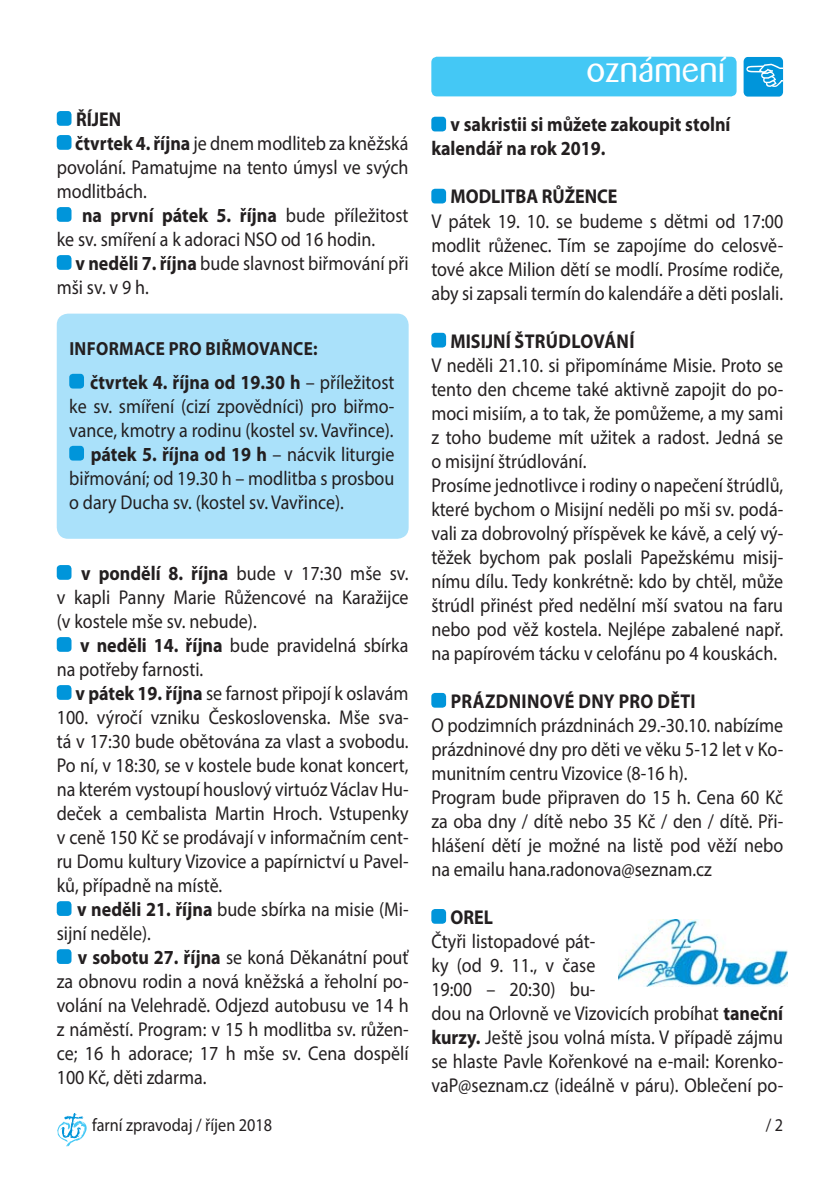
<style>
.page{position:relative;width:840px;height:1191px;background:#fff}
.page>*{position:absolute;margin:0;border:0;box-sizing:border-box;transform-origin:0 0}
.t1{font:36px "Barmeno";color:#fff}
.t2{font:20px/24px "Myriad Pro";color:#231f20;scale:.9 1}
.t3{font:700 20px/24px "Myriad Pro";color:#231f20;scale:.9 1}
.t4{font:700 20px "Myriad Pro";letter-spacing:.02em;color:#231f20;scale:.9 1}
.t5{font:700 19px "Myriad Pro";letter-spacing:.02em;color:#231f20;scale:.9 1}
.t6{font:18px "Myriad Pro";color:#231f20;scale:.9 1}
.s1{font-weight:700}
.s2{font-weight:400}
</style>
<div class="page">
<div style="left:57px;top:111px;width:14px;height:15px;background:#0095da;border-radius:4px"></div>
<div style="left:57px;top:135px;width:14px;height:15px;background:#0095da;border-radius:4px"></div>
<div style="left:57px;top:207px;width:14px;height:15px;background:#0095da;border-radius:4px"></div>
<div style="left:57px;top:255px;width:14px;height:15px;background:#0095da;border-radius:4px"></div>
<div style="left:57px;top:565px;width:14px;height:15px;background:#0095da;border-radius:4px"></div>
<div style="left:57px;top:637px;width:14px;height:15px;background:#0095da;border-radius:4px"></div>
<div style="left:57px;top:685px;width:14px;height:15px;background:#0095da;border-radius:4px"></div>
<div style="left:57px;top:901px;width:14px;height:15px;background:#0095da;border-radius:4px"></div>
<div style="left:57px;top:949px;width:14px;height:15px;background:#0095da;border-radius:4px"></div>
<div style="left:431px;top:117px;width:15px;height:14px;background:#0095da;border-radius:4px"></div>
<div style="left:431px;top:189px;width:15px;height:14px;background:#0095da;border-radius:4px"></div>
<div style="left:431px;top:333px;width:15px;height:14px;background:#0095da;border-radius:4px"></div>
<div style="left:431px;top:693px;width:15px;height:14px;background:#0095da;border-radius:4px"></div>
<div style="left:431px;top:909px;width:15px;height:14px;background:#0095da;border-radius:4px"></div>
<svg style="left:57px;top:1113px;width:30px;height:33px"></svg>
<div style="left:431px;top:57px;width:305px;height:39px;background:#44c8f5;border-radius:6px"></div>
<div style="left:743px;top:57px;width:39px;height:40px;background:#0095da;border-radius:4px"></div>
<svg style="left:746px;top:64px;width:36px;height:23px"></svg>
<img style="left:618px;top:920px;width:169px;height:66px">
<div style="left:57px;top:314px;width:351px;height:225px;background:#aae1fa;border-radius:11px"></div>
<div style="left:69px;top:374px;width:15px;height:14px;background:#0095da;border-radius:4px"></div>
<div style="left:69px;top:446px;width:15px;height:14px;background:#0095da;border-radius:4px"></div>
<p class="t3" style="left:76px;top:109px;width:52px">ŘÍJEN</p>
<p class="t2" style="left:75px;top:133px;width:372px"><span class="s1">čtvrtek 4. října</span> je dnem modliteb za kněžská</p>
<p class="t2" style="left:57px;top:157px;width:392px">povolání. Pamatujme na tento úmysl ve svých</p>
<p class="t2" style="left:57px;top:181px;width:102px">modlitbách.</p>
<p class="t3" style="left:82px;top:205px;width:364px">na první pátek 5. října <span class="s2">bude příležitost</span></p>
<p class="t2" style="left:57px;top:229px;width:355px">ke sv. smíření a k adoraci NSO od 16 hodin.</p>
<p class="t2" style="left:75px;top:253px;width:371px"><span class="s1">v neděli 7. října</span> bude slavnost biřmování při</p>
<p class="t2" style="left:57px;top:277px;width:104px">mši sv. v 9 h.</p>
<p class="t5" style="left:69px;top:341px;width:277px">INFORMACE PRO BIŘMOVANCE:</p>
<p class="t3" style="left:90px;top:372px;width:339px">čtvrtek 4. října od 19.30 h <span class="s2">– příležitost</span></p>
<p class="t2" style="left:69px;top:396px;width:362px">ke sv. smíření (cizí zpovědníci) pro biřmo-</p>
<p class="t2" style="left:69px;top:420px;width:362px">vance, kmotry a rodinu (kostel sv. Vavřince).</p>
<p class="t3" style="left:91px;top:444px;width:339px">pátek 5. října od 19 h <span class="s2">– nácvik liturgie</span></p>
<p class="t2" style="left:69px;top:468px;width:362px">biřmování; od 19.30 h – modlitba s prosbou</p>
<p class="t2" style="left:69px;top:492px;width:306px">o dary Ducha sv. (kostel sv. Vavřince).</p>
<p class="t2" style="left:57px;top:563px;width:392px;text-align:justify;text-indent:25px"><span class="s1">v pondělí 8. října</span> bude v 17:30 mše sv. v kapli Panny Marie Růžencové na Karažijce (v kostele mše sv. nebude).</p>
<p class="t2" style="left:57px;top:635px;width:392px;text-indent:23px"><span class="s1">v neděli 14. října</span> bude pravidelná sbírka na potřeby farnosti.</p>
<p class="t2" style="left:57px;top:683px;width:392px;text-align:justify;text-indent:19px"><span class="s1">v pátek 19. října</span> se farnost připojí k oslavám 100. výročí vzniku Československa. Mše sva&shy;tá v 17:30 bude obětována za vlast a svobodu.<br>Po ní, v 18:30, se v kostele bude konat koncert, na kterém vystoupí houslový virtuóz Václav Hu&shy;deček a cembalista Martin Hroch. Vstupenky v ceně 150 Kč se prodávají v informačním cent&shy;ru Domu kultury Vizovice a papírnictví u Pavel&shy;ků, případně na místě.</p>
<p class="t2" style="left:57px;top:899px;width:392px;text-indent:20px"><span class="s1">v neděli 21. října</span> bude sbírka na misie (Mi&shy;sijní neděle).</p>
<p class="t2" style="left:57px;top:947px;width:392px;text-align:justify;text-indent:21px"><span class="s1">v sobotu 27. října</span> se koná Děkanátní pouť za obnovu rodin a nová kněžská a řeholní po&shy;volání na Velehradě. Odjezd autobusu ve 14 h z náměstí. Program: v 15 h modlitba sv. růžen&shy;ce; 16 h adorace; 17 h mše sv. Cena dospělí 100 Kč, děti zdarma.</p>
<h1 class="t1" style="left:586px;top:51px;width:140px">oznámení</h1>
<p class="t3" style="left:431px;top:115px;width:334px;text-indent:19px">v sakristii si můžete zakoupit stolní kalendář na rok 2019.</p>
<p class="t3" style="left:450px;top:187px;width:187px">MODLITBA RŮŽENCE</p>
<p class="t2" style="left:431px;top:211px;width:392px;text-align:justify">V pátek 19. 10. se budeme s dětmi od 17:00 modlit růženec. Tím se zapojíme do celosvě&shy;tové akce Milion dětí se modlí. Prosíme rodiče, aby si zapsali termín do kalendáře a děti poslali.</p>
<p class="t3" style="left:450px;top:331px;width:206px">MISIJNÍ ŠTRÚDLOVÁNÍ</p>
<p class="t2" style="left:431px;top:355px;width:392px">V neděli 21.10. si připomínáme Misie. Proto se tento den chceme také aktivně zapojit do po&shy;moci misiím, a to tak, že pomůžeme, a my sami z toho budeme mít užitek a radost. Jedná se o misijní štrúdlování.<br>Prosíme jednotlivce i rodiny o napečení štrúdlů, které bychom o Misijní neděli po mši sv. podá&shy;vali za dobrovolný příspěvek ke kávě, a celý vý&shy;těžek bychom pak poslali Papežskému misij&shy;nímu dílu. Tedy konkrétně: kdo by chtěl, může štrúdl přinést před nedělní mší svatou na faru nebo pod věž kostela. Nejlépe zabalené např. na papírovém tácku v celofánu po 4 kouskách.</p>
<p class="t4" style="left:450px;top:693px;width:273px">PRÁZDNINOVÉ DNY PRO DĚTI</p>
<p class="t2" style="left:431px;top:715px;width:392px">O podzimních prázdninách 29.-30.10. nabízíme prázdninové dny pro děti ve věku 5-12 let v Ko&shy;munitním centru Vizovice (8-16 h).<br>Program bude připraven do 15 h. Cena 60 Kč za oba dny / dítě nebo 35 Kč / den / dítě. Při&shy;hlášení dětí je možné na listě pod věží nebo na emailu hana.radonova@seznam.cz</p>
<p class="t3" style="left:450px;top:907px;width:49px">OREL</p>
<p class="t2" style="left:431px;top:931px;width:392px">Čtyři listopadové pát-<br>ky (od 9. 11., v čase<br>19:00 – 20:30) bu-<br>dou na Orlovně ve Vizovicích probíhat <span class="s1">taneční kurzy.</span> Ještě jsou volná místa. V případě zájmu se hlaste Pavle Kořenkové na e-mail: Korenko&shy;vaP@seznam.cz (ideálně v páru). Oblečení po-</p>
<p class="t6" style="left:92px;top:1118px;width:201px">farní zpravodaj / říjen 2018</p>
<p class="t6" style="left:765px;top:1118px;width:21px">/ 2</p>
</div>
